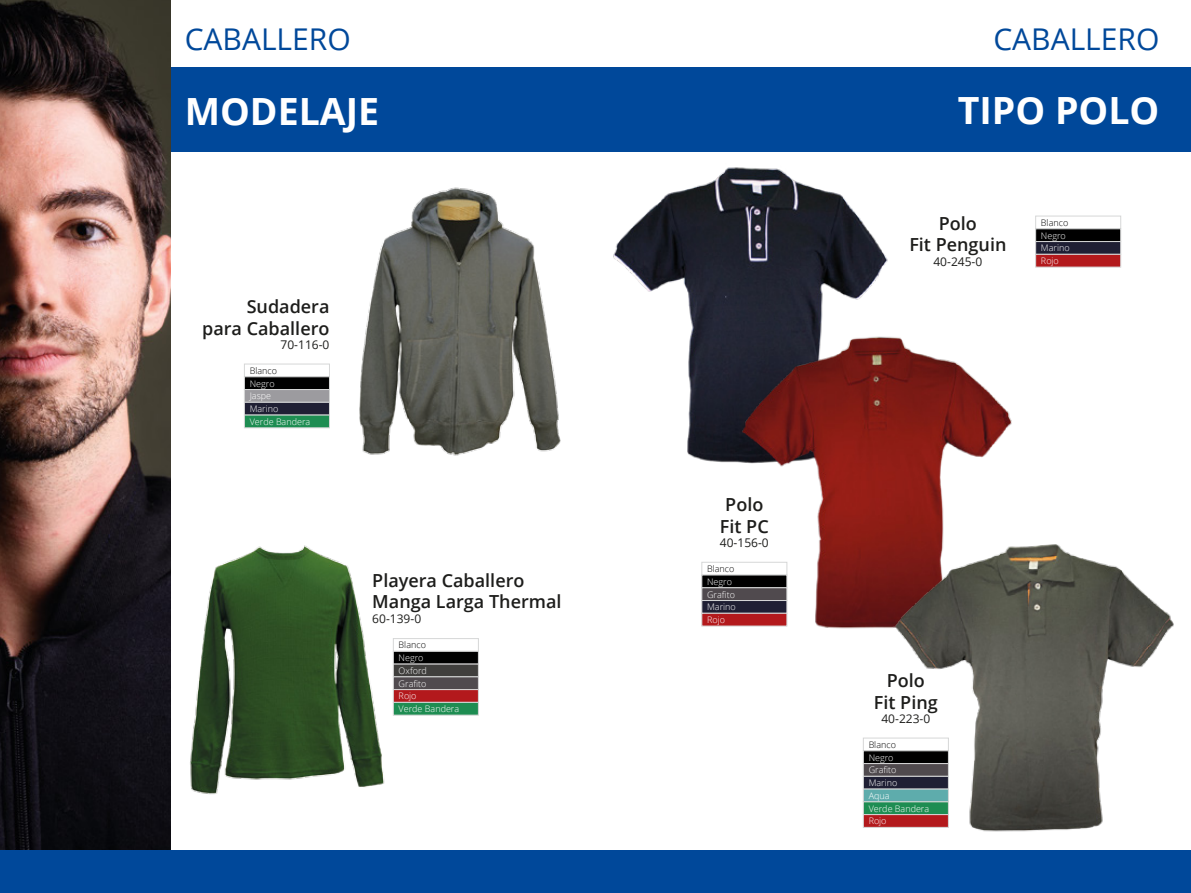
<style>
.page{position:relative;width:1191px;height:893px;background:#fff}
.page>*{position:absolute;margin:0;border:0;box-sizing:border-box;transform-origin:0 0}
.t1{font:700 37.5px "Open Sans";color:#fff}
.t2{font:30px "Open Sans";color:#00489a}
.t3{font:600 18px/21.6px "Open Sans";color:#1d1d1b}
.t4{font:12px "Open Sans";color:#1d1d1b}
.t5{font:300 9px/12.8px "Open Sans";color:#fff}
.t6{font:300 9px "Open Sans";color:#000}
</style>
<div class="page">
<div style="left:170px;top:67px;width:1021px;height:85px;background:#00489a"></div>
<img style="left:0;top:0;width:170px;height:850px">
<img style="left:147px;top:526px;width:274px;height:273px">
<div style="left:0;top:850px;width:1191px;height:43px;background:#00489a"></div>
<img style="left:321px;top:187px;width:240px;height:269px">
<div style="left:244px;top:364px;width:86px;height:13px;background:#fff;border:1px solid #d6d7d7"></div>
<div style="left:244px;top:377px;width:86px;height:13px;background:#000"></div>
<div style="left:244px;top:389px;width:86px;height:13px;background:#9c9b9f;border:1px solid #d6d7d7"></div>
<div style="left:244px;top:402px;width:86px;height:13px;background:#1f1f34;border:1px solid #d6d7d7"></div>
<div style="left:244px;top:415px;width:86px;height:13px;background:#1e8d52;border:1px solid #d6d7d7"></div>
<div style="left:393px;top:638px;width:85px;height:13px;background:#fff;border:1px solid #d6d7d7"></div>
<div style="left:393px;top:651px;width:85px;height:13px;background:#000;border:1px solid #d6d7d7"></div>
<div style="left:393px;top:664px;width:85px;height:13px;background:#403f3d;border:1px solid #d7d7d7"></div>
<div style="left:393px;top:677px;width:85px;height:13px;background:#504a4e"></div>
<div style="left:393px;top:689px;width:85px;height:13px;background:#b3191c;border:1px solid #d6d7d7"></div>
<div style="left:393px;top:702px;width:85px;height:13px;background:#1e8d52;border:1px solid #d6d7d7"></div>
<img style="left:613px;top:167px;width:275px;height:291px">
<img style="left:696px;top:299px;width:316px;height:330px">
<img style="left:853px;top:505px;width:321px;height:327px">
<div style="left:1035px;top:216px;width:85px;height:13px;background:#fff;border:1px solid #d6d7d7"></div>
<div style="left:1035px;top:229px;width:85px;height:13px;background:#000"></div>
<div style="left:1035px;top:241px;width:85px;height:13px;background:#1f1f34;border:1px solid #d6d7d7"></div>
<div style="left:1035px;top:254px;width:85px;height:13px;background:#b3191c;border:1px solid #d6d7d7"></div>
<h2 class="t2" style="left:185px;top:18px;width:168px">CABALLERO</h2>
<h2 class="t2" style="left:993px;top:18px;width:168px">CABALLERO</h2>
<h1 class="t1" style="left:185px;top:85px;width:196px">MODELAJE</h1>
<h3 class="t3" style="left:202px;top:296px;width:129px;text-align:right">Sudadera<br>para Caballero</h3>
<h3 class="t4" style="left:280px;top:336px;width:50px">70-116-0</h3>
<p class="t6" style="left:250px;top:364px;width:29px">Blanco</p>
<p class="t5" style="left:250px;top:377px;width:62px">Negro<br>Jaspe<br>Marino<br>Verde Bandera</p>
<h3 class="t3" style="left:372px;top:569px;width:191px">Playera Caballero<br>Manga Larga Thermal</h3>
<h3 class="t4" style="left:372px;top:610px;width:50px">60-139-0</h3>
<p class="t6" style="left:399px;top:639px;width:29px">Blanco</p>
<p class="t5" style="left:399px;top:651px;width:62px">Negro<br>Oxford<br>Grafito<br>Rojo<br>Verde Bandera</p>
<h3 class="t3" style="left:720px;top:493px;width:50px">Polo<br>Fit PC</h3>
<h3 class="t4" style="left:720px;top:534px;width:50px">40-156-0</h3>
<p class="t6" style="left:707px;top:562px;width:29px">Blanco</p>
<p class="t5" style="left:707px;top:575px;width:30px">Negro<br>Grafito<br>Marino<br>Rojo</p>
<h1 class="t1" style="left:957px;top:84px;width:203px">TIPO POLO</h1>
<h3 class="t3" style="left:909px;top:212px;width:99px;text-align:center">Polo<br>Fit Penguin</h3>
<h3 class="t4" style="left:933px;top:253px;width:50px">40-245-0</h3>
<p class="t6" style="left:1041px;top:216px;width:29px">Blanco</p>
<p class="t5" style="left:1041px;top:229px;width:30px">Negro<br>Marino<br>Rojo</p>
<h3 class="t3" style="left:874px;top:670px;width:65px;text-align:center">Polo<br>Fit Ping</h3>
<h3 class="t4" style="left:881px;top:710px;width:50px">40-223-0</h3>
<p class="t6" style="left:868px;top:738px;width:29px">Blanco</p>
<p class="t5" style="left:868px;top:751px;width:62px">Negro<br>Grafito<br>Marino<br>Aqua<br>Verde Bandera<br>Rojo</p>
</div>
